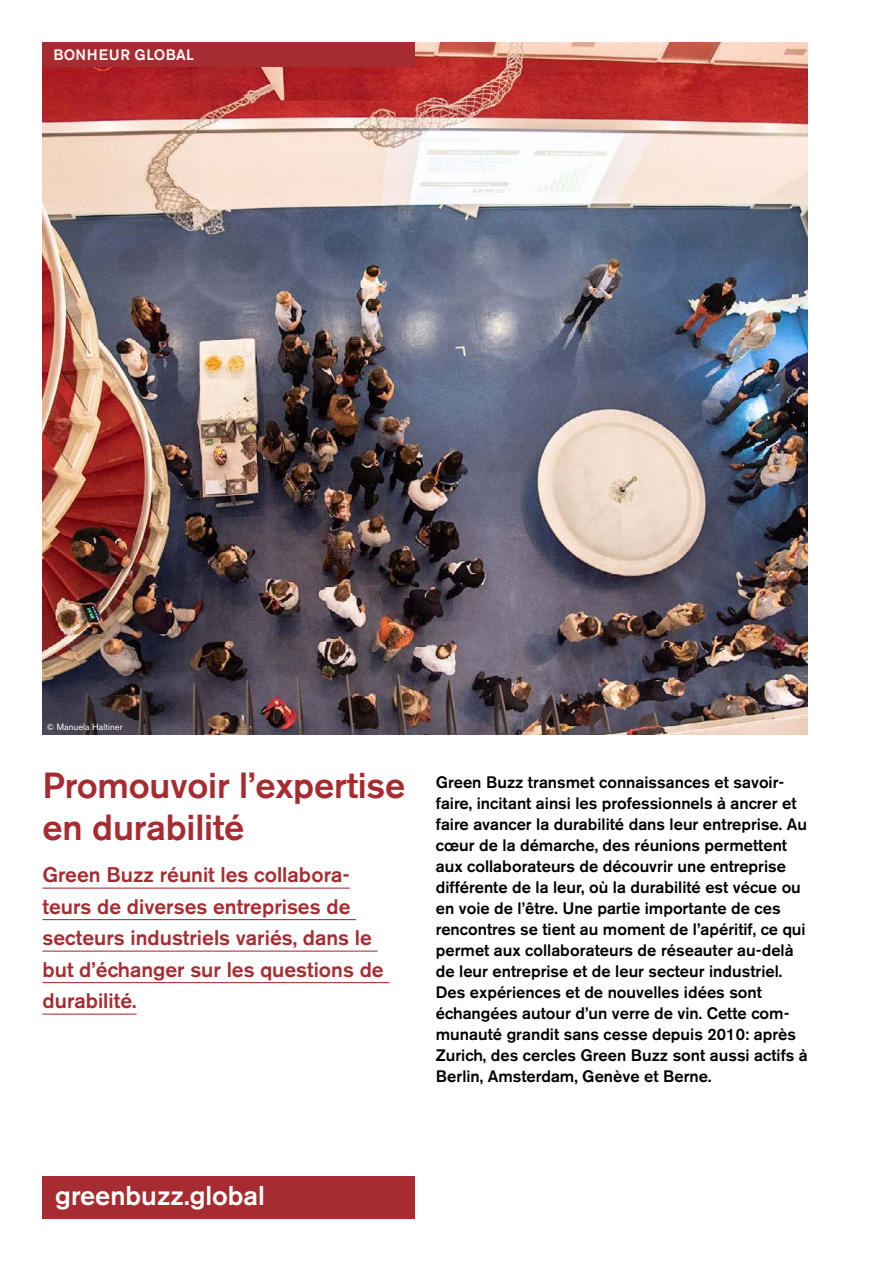
<style>
.page{position:relative;width:893px;height:1263px;background:#fff}
.page>*{position:absolute;margin:0;border:0;box-sizing:border-box;transform-origin:0 0}
.t1{font:500 36px/42px "Akzidenz Grotesk BE";letter-spacing:-.005em;color:#a72c31}
.t2{font:500 27px "Akzidenz Grotesk BE";color:#fff}
.t3{font:500 21px/31.5px "Akzidenz Grotesk BE";color:#a72c31}
.t4{font:500 16.5px/21px "Akzidenz Grotesk BE";color:#000}
.t5{font:500 15px "Akzidenz Grotesk BE";letter-spacing:.01em;color:#fff}
.t6{font:9px "Akzidenz Grotesk BE";letter-spacing:.01em;color:#fff}
</style>
<div class="page">
<img style="left:43px;top:43px;width:765px;height:692px">
<hr style="left:43px;top:887px;width:307px;height:2px;background:#a72c31">
<hr style="left:43px;top:919px;width:313px;height:1px;background:#a72c31">
<hr style="left:43px;top:950px;width:335px;height:2px;background:#a72c31">
<hr style="left:43px;top:982px;width:346px;height:1px;background:#a72c31">
<hr style="left:43px;top:1013px;width:94px;height:2px;background:#a72c31">
<div style="left:43px;top:42px;width:372px;height:25px;background:#a72c31"></div>
<div style="left:43px;top:1176px;width:372px;height:42px;background:#a72c31"></div>
<p class="t5" style="left:53px;top:46px;width:142px">BONHEUR GLOBAL</p>
<p class="t6" style="left:47px;top:722px;width:77px">© Manuela Haltiner</p>
<h1 class="t1" style="left:43px;top:764px;width:364px">Promouvoir l’expertise en durabilité</h1>
<p class="t3" style="left:43px;top:859px;width:343px">Green Buzz réunit les collabora&shy;teurs de diverses entreprises de secteurs industriels variés, dans le but d’échanger sur les questions de durabilité.</p>
<p class="t4" style="left:436px;top:771px;width:373px">Green Buzz transmet connaissances et savoir&shy;faire, incitant ainsi les professionnels à ancrer et faire avancer la durabilité dans leur entreprise. Au cœur de la démarche, des réunions permettent aux collaborateurs de découvrir une entreprise différente de la leur, où la durabilité est vécue ou en voie de l’être. Une partie importante de ces rencontres se tient au moment de l’apéritif, ce qui permet aux collaborateurs de réseauter au-delà de leur entreprise et de leur secteur industriel.<br>Des expériences et de nouvelles idées sont échangées autour d’un verre de vin. Cette com&shy;munauté grandit sans cesse depuis 2010: après Zurich, des cercles Green Buzz sont aussi actifs à Berlin, Amsterdam, Genève et Berne.</p>
<h2 class="t2" style="left:55px;top:1179px;width:211px">greenbuzz.global</h2>
</div>
